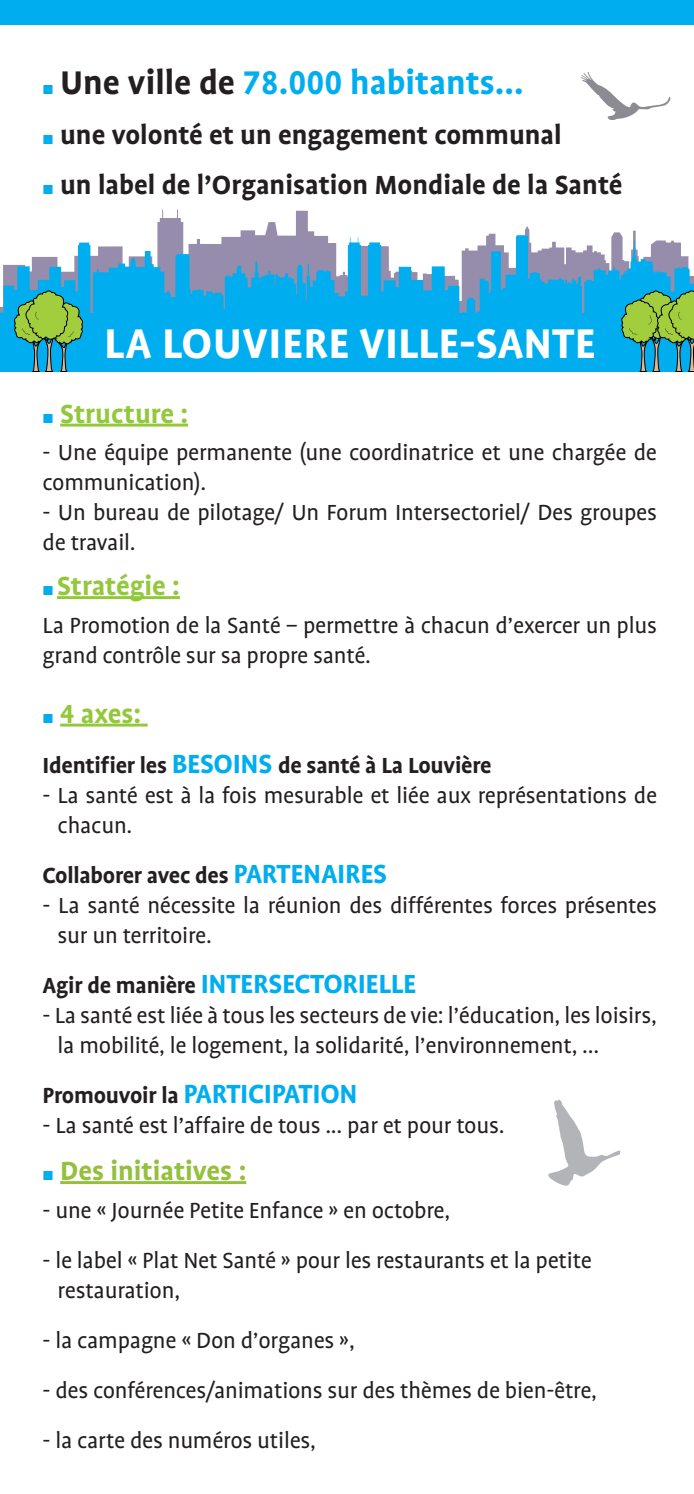
<style>
.page{position:relative;width:694px;height:1494px;background:#fff}
.page>*{position:absolute;margin:0;border:0;box-sizing:border-box;transform-origin:0 0}
.t1{font:700 47.5px "Profile OT";color:#fff}
.t2{font:700 37.5px "Profile OT";color:#00aeef}
.t3{font:700 30px "Profile OT";color:#231f20}
.t4{font:700 30px "Profile OT";letter-spacing:-.01em;color:#00aeef}
.t5{font:700 30px "Profile OT";color:#94c83c}
.t6{font:700 30px "Profile OT";color:#93c03d}
.t7{font:25px/30px "Profile OT";letter-spacing:-.01em;color:#231f20}
.t8{font:700 25px "Profile OT";letter-spacing:-.01em;color:#231f20}
.s1{font-weight:400;font-size:15px}
.s2{color:#231f20}
.s3{font-weight:400;font-size:15px;color:#00aeef}
.s4{font-size:30px;color:#00aeef}
.s5{font-size:25px;color:#231f20}
</style>
<div class="page">
<svg style="left:79px;top:210px;width:557px;height:33px"></svg>
<svg style="left:331px;top:235px;width:362px;height:78px"></svg>
<svg style="left:580px;top:72px;width:91px;height:48px"></svg>
<div style="left:0;top:313px;width:693px;height:59px;background:#00aeef"></div>
<div style="left:0;top:0;width:693px;height:24px;background:#00aeef"></div>
<svg style="left:548px;top:1099px;width:72px;height:87px"></svg>
<hr style="left:60px;top:424px;width:128px;height:3px;background:#94c83c">
<hr style="left:57px;top:596px;width:123px;height:3px;background:#94c83c">
<hr style="left:60px;top:724px;width:87px;height:3px;background:#94c83c">
<hr style="left:60px;top:1181px;width:186px;height:3px;background:#93c03d">
<svg style="left:0;top:243px;width:339px;height:129px"></svg>
<svg style="left:619px;top:289px;width:74px;height:83px"></svg>
<h2 class="t2" style="left:43px;top:62px;width:482px"><span class="s1">▪</span> <span class="s2">Une ville de</span> 78.000 habitants…</h2>
<p class="t3" style="left:43px;top:118px;width:520px"><span class="s3">▪</span> une volonté et un engagement communal</p>
<p class="t3" style="left:43px;top:168px;width:581px"><span class="s3">▪</span> un label de l’Organisation Mondiale de la Santé</p>
<h1 class="t1" style="left:104px;top:317px;width:492px">LA LOUVIERE VILLE-SANTE</h1>
<p class="t5" style="left:43px;top:397px;width:147px"><span class="s3">▪</span> Structure :</p>
<p class="t7" style="left:43px;top:438px;width:615px">- Une équipe permanente (une coordinatrice et une chargée de communication).</p>
<p class="t7" style="left:43px;top:498px;width:615px">- Un bureau de pilotage/ Un Forum Intersectoriel/ Des groupes de travail.</p>
<p class="t5" style="left:43px;top:569px;width:139px"><span class="s3">▪</span> Stratégie :</p>
<p class="t7" style="left:43px;top:611px;width:615px">La Promotion de la Santé – permettre à chacun d’exercer un plus grand contrôle sur sa propre santé.</p>
<p class="t5" style="left:43px;top:697px;width:100px"><span class="s3">▪</span> 4 axes:</p>
<p class="t8" style="left:43px;top:751px;width:450px">Identifier les <span class="s4">BESOINS</span> de santé à La Louvière</p>
<p class="t7" style="left:58px;top:781px;width:600px;text-indent:-15px">- La santé est à la fois mesurable et liée aux représentations de chacun.</p>
<p class="t8" style="left:43px;top:861px;width:346px">Collaborer avec des <span class="s4">PARTENAIRES</span></p>
<p class="t7" style="left:58px;top:891px;width:600px;text-indent:-15px">- La santé nécessite la réunion des différentes forces présentes sur un territoire.</p>
<p class="t4" style="left:43px;top:967px;width:375px"><span class="s5">Agir de manière</span> INTERSECTORIELLE</p>
<p class="t7" style="left:58px;top:1001px;width:600px;text-indent:-15px">- La santé est liée à tous les secteurs de vie: l’éducation, les loisirs, la mobilité, le logement, la solidarité, l’environnement, ...</p>
<p class="t4" style="left:43px;top:1077px;width:316px"><span class="s5">Promouvoir la</span> PARTICIPATION</p>
<p class="t7" style="left:43px;top:1111px;width:463px">- La santé est l’affaire de tous ... par et pour tous.</p>
<p class="t6" style="left:43px;top:1154px;width:205px"><span class="s3">▪</span> Des initiatives :</p>
<p class="t7" style="left:43px;top:1196px;width:409px">- une « Journée Petite Enfance » en octobre,</p>
<p class="t7" style="left:58px;top:1246px;width:535px;text-indent:-15px">- le label « Plat Net Santé » pour les restaurants et la petite restauration,</p>
<p class="t7" style="left:43px;top:1326px;width:313px">- la campagne « Don d’organes »,</p>
<p class="t7" style="left:43px;top:1376px;width:555px">- des conférences/animations sur des thèmes de bien-être,</p>
<p class="t7" style="left:43px;top:1426px;width:275px">- la carte des numéros utiles,</p>
</div>
